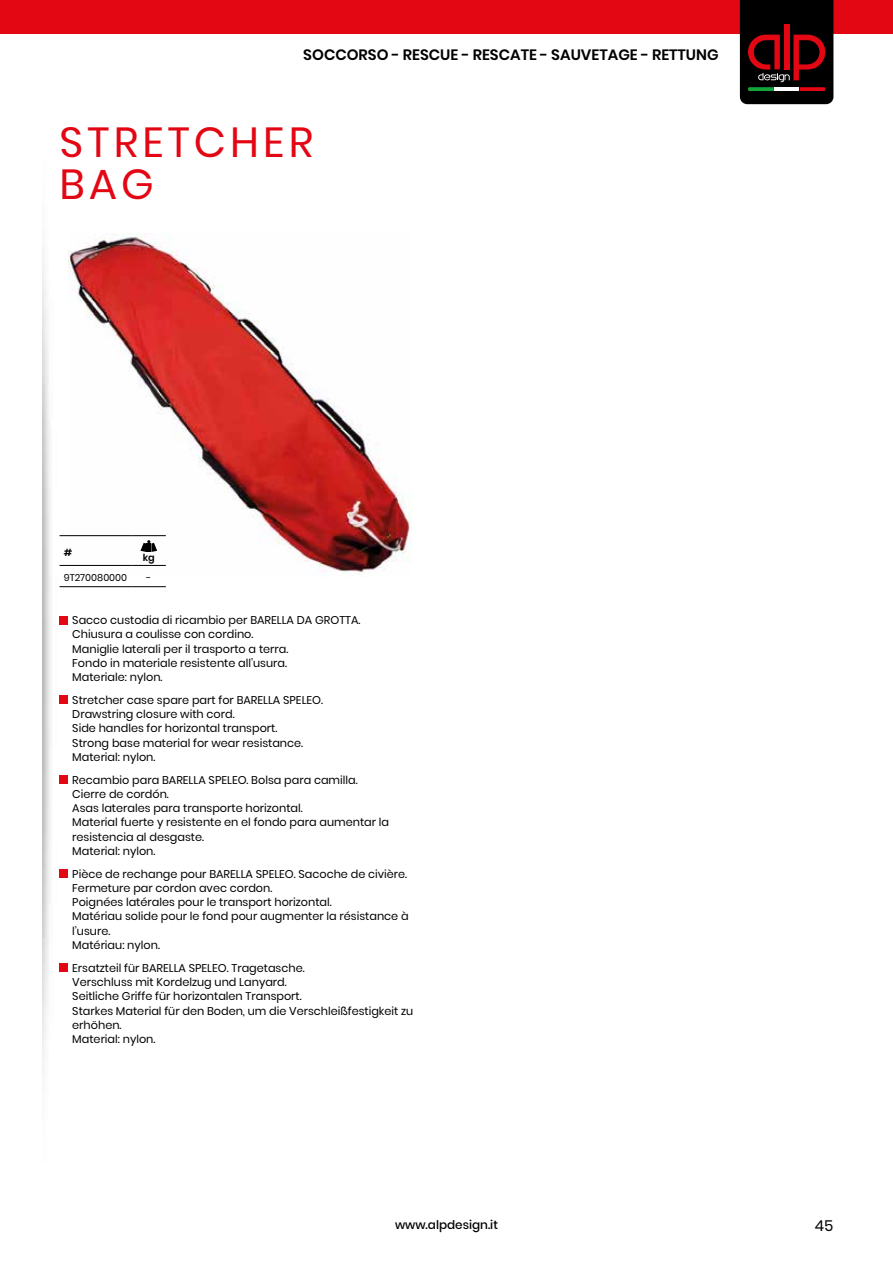
<style>
.page{position:relative;width:893px;height:1263px;background:#fff}
.page>*{position:absolute;margin:0;border:0;box-sizing:border-box;transform-origin:0 0}
.t1{font:42px/42px "Poppins";letter-spacing:.1em;color:#e30613}
.t2{font:600 15px "Poppins";color:#000}
.t3{font:15px "Poppins";color:#000}
.t4{font:500 12px "Poppins";color:#000}
.t5{font:11.25px/14.2px "Poppins";color:#000}
.t6{font:9.75px "Poppins";color:#000}
.t7{font:600 9.75px "Poppins";color:#000}
</style>
<div class="page">
<img style="left:43px;top:250px;width:29px;height:809px">
<div style="left:0;top:0;width:893px;height:34px;background:#e30613"></div>
<svg style="left:740px;top:0;width:93px;height:104px;background:#280808"></svg>
<img style="left:69px;top:234px;width:343px;height:343px">
<div style="left:60px;top:616px;width:8px;height:8px;background:#e30613"></div>
<div style="left:60px;top:696px;width:8px;height:8px;background:#e30613"></div>
<div style="left:60px;top:775px;width:8px;height:9px;background:#e30613"></div>
<div style="left:60px;top:869px;width:8px;height:9px;background:#e30613"></div>
<div style="left:60px;top:963px;width:8px;height:9px;background:#e30613"></div>
<hr style="left:60px;top:535px;width:72px;height:1px;background:#000">
<hr style="left:132px;top:535px;width:34px;height:1px;background:#000">
<hr style="left:60px;top:565px;width:72px;height:1px;background:#000">
<hr style="left:132px;top:565px;width:34px;height:1px;background:#000">
<hr style="left:60px;top:586px;width:72px;height:1px;background:#000">
<hr style="left:132px;top:586px;width:34px;height:1px;background:#000">
<svg style="left:141px;top:540px;width:16px;height:12px"></svg>
<h2 class="t2" style="left:303px;top:46px;width:417px">SOCCORSO - RESCUE - RESCATE - SAUVETAGE - RETTUNG</h2>
<h1 class="t1" style="left:60px;top:122px;width:255px">STRETCHER<br>BAG</h1>
<p class="t7" style="left:64px;top:547px;width:10px">#</p>
<p class="t7" style="left:143px;top:552px;width:14px">kg</p>
<p class="t6" style="left:64px;top:572px;width:65px">9T270080000</p>
<p class="t6" style="left:146px;top:572px;width:6px">-</p>
<p class="t5" style="left:72px;top:613px;width:290px">Sacco custodia di ricambio per BARELLA DA GROTTA.<br>Chiusura a coulisse con cordino.<br>Maniglie laterali per il trasporto a terra.<br>Fondo in materiale resistente all’usura.<br>Materiale: nylon.</p>
<p class="t5" style="left:72px;top:693px;width:252px">Stretcher case spare part for BARELLA SPELEO.<br>Drawstring closure with cord.<br>Side handles for horizontal transport.<br>Strong base material for wear resistance.<br>Material: nylon.</p>
<p class="t5" style="left:72px;top:773px;width:318px">Recambio para BARELLA SPELEO. Bolsa para camilla.<br>Cierre de cordón.<br>Asas laterales para transporte horizontal.<br>Material fuerte y resistente en el fondo para aumentar la resistencia al desgaste.<br>Material: nylon.</p>
<p class="t5" style="left:72px;top:867px;width:338px">Pièce de rechange pour BARELLA SPELEO. Sacoche de civière.<br>Fermeture par cordon avec cordon.<br>Poignées latérales pour le transport horizontal.<br>Matériau solide pour le fond pour augmenter la résistance à l’usure.<br>Matériau: nylon.</p>
<p class="t5" style="left:72px;top:961px;width:343px">Ersatzteil für BARELLA SPELEO. Tragetasche.<br>Verschluss mit Kordelzug und Lanyard.<br>Seitliche Griffe für horizontalen Transport.<br>Starkes Material für den Boden, um die Verschleißfestigkeit zu erhöhen.<br>Material: nylon.</p>
<p class="t4" style="left:395px;top:1218px;width:104px">www.alpdesign.it</p>
<h2 class="t3" style="left:815px;top:1217px;width:20px">45</h2>
</div>
